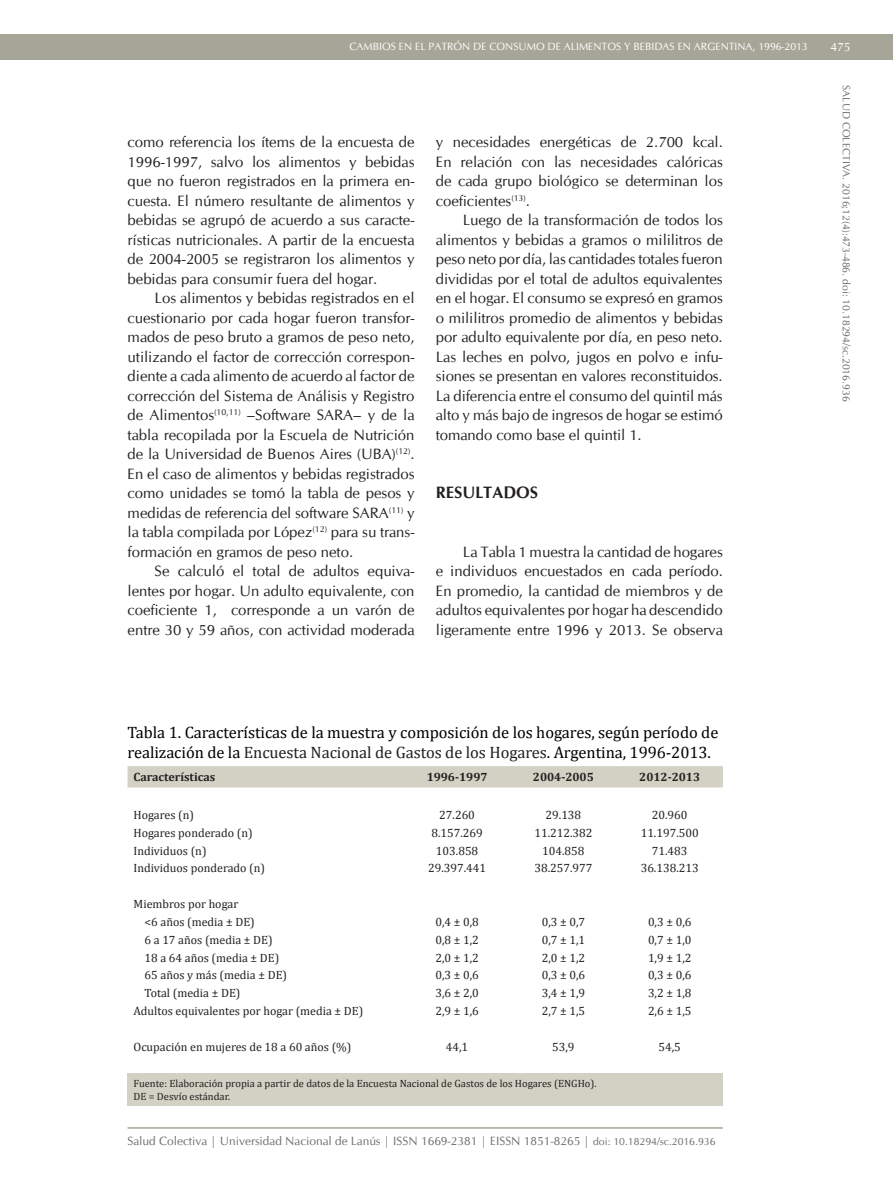
<style>
.page{position:relative;width:893px;height:1191px;background:#fff}
.page>*{position:absolute;margin:0;border:0;box-sizing:border-box;transform-origin:0 0}
.t1{font:16.5px/19.8px "Cambria";letter-spacing:-.005em;color:#000}
.t2{font:700 16.5px "CG Omega";color:#231f20}
.t3{font:15px/19.5px "CG Omega";color:#231f20;text-align:justify}
.t4{font:12px/17.9px "Cambria";color:#231f20}
.t5{font:12px "CG Omega";color:#6d6e71}
.t6{font:700 12px "Cambria";color:#231f20}
.t7{font:12px "CG Omega";color:#fff}
.t8{font:10.5px/12.6px "Cambria";color:#231f20}
.t9{font:10.5px "CG Omega";color:#fff}
.t10{font:10.5px "CG Omega";color:#6d6e71}
.s1{color:#231f20}
.s2{font-size:10.5px}
</style>
<div class="page">
<div style="left:0;top:34px;width:893px;height:26px;background:#a6a698"></div>
<hr style="left:128px;top:1127px;width:595px;height:1px;background:#a6a698">
<div style="left:128px;top:766px;width:595px;height:21px;background:#d2d1c4"></div>
<div style="left:128px;top:1073px;width:595px;height:32px;background:#d2d1c4"></div>
<p class="t9" style="left:350px;top:40px;width:9px">Camb</p>
<p class="t9" style="left:379px;top:40px;width:127px">ios en el patrón de consumo</p>
<p class="t9" style="left:548px;top:40px;width:115px">de alimentos y bebidas</p>
<p class="t9" style="left:678px;top:40px;width:132px">en Arg entina, 1996-2013</p>
<p class="t7" style="left:830px;top:40px;width:21px">475</p>
<p class="t10" style="left:852px;top:85px;width:318px;rotate:90deg">SALUD COLECTIVA. 2016;12(4):473-486. doi: 10.18294/sc.2016.936</p>
<p class="t3" style="left:128px;top:132px;width:289px">como referencia los ítems de la encuesta de 1996-1997, salvo los alimentos y bebidas que no fueron registrados en la primera en&shy;cuesta. El número resultante de alimentos y bebidas se agrupó de acuerdo a sus caracte&shy;rísticas nutricionales. A partir de la encuesta de 2004-2005 se registraron los alimentos y bebidas para consumir fuera del hogar.</p>
<p class="t3" style="left:128px;top:288px;width:289px;text-indent:27px">Los alimentos y bebidas registrados en el cuestionario por cada hogar fueron transfor&shy;mados de peso bruto a gramos de peso neto, utilizando el factor de corrección correspon&shy;diente a cada alimento de acuerdo al factor de corrección del Sistema de Análisis y Registro de Alimentos<sup>(10,11)</sup> –Software SARA– y de la tabla recopilada por la Escuela de Nutrición de la Universidad de Buenos Aires (UBA)<sup>(12)</sup>.<br>En el caso de alimentos y bebidas registrados como unidades se tomó la tabla de pesos y medidas de referencia del software SARA<sup>(11)</sup> y la tabla compilada por López<sup>(12)</sup> para su trans&shy;formación en gramos de peso neto.</p>
<p class="t3" style="left:128px;top:561px;width:288px;text-indent:27px">Se calculó el total de adultos equiva&shy;lentes por hogar. Un adulto equivalente, con coeficiente 1, corresponde a un varón de entre 30 y 59 años, con actividad moderada</p>
<p class="t3" style="left:436px;top:132px;width:289px">y necesidades energéticas de 2.700 kcal.<br>En relación con las necesidades calóricas de cada grupo biológico se determinan los coeficientes<sup>(13)</sup>.</p>
<p class="t3" style="left:436px;top:210px;width:288px;text-indent:27px">Luego de la transformación de todos los alimentos y bebidas a gramos o mililitros de peso neto por día, las cantidades totales fueron divididas por el total de adultos equivalentes en el hogar. El consumo se expresó en gramos o mililitros promedio de alimentos y bebidas por adulto equivalente por día, en peso neto.<br>Las leches en polvo, jugos en polvo e infu&shy;siones se presentan en valores reconstituidos.<br>La diferencia entre el consumo del quintil más alto y más bajo de ingresos de hogar se estimó tomando como base el quintil 1.</p>
<p class="t2" style="left:436px;top:482px;width:37px">RESULT</p>
<p class="t2" style="left:492px;top:482px;width:47px">ADOS</p>
<p class="t3" style="left:436px;top:542px;width:289px;text-indent:27px">La Tabla 1 muestra la cantidad de hogares e individuos encuestados en cada período.<br>En promedio, la cantidad de miembros y de adultos equivalentes por hogar ha descendido ligeramente entre 1996 y 2013. Se observa</p>
<p class="t1" style="left:128px;top:722px;width:592px">Tabla 1. Características de la muestra y composición de los hogares, según período de realización de la <span class="s1">Encuesta Nacional de Gastos de los Hogares</span>. Argentina, 1996-2013.</p>
<p class="t6" style="left:134px;top:770px;width:83px">Características</p>
<p class="t6" style="left:427px;top:770px;width:62px">1996-1997</p>
<p class="t6" style="left:533px;top:770px;width:62px">2004-2005</p>
<p class="t6" style="left:639px;top:770px;width:62px">2012-2013</p>
<p class="t4" style="left:134px;top:806px;width:62px">Hogares (n)</p>
<p class="t4" style="left:439px;top:806px;width:37px">27.260</p>
<p class="t4" style="left:546px;top:806px;width:37px">29.138</p>
<p class="t4" style="left:652px;top:806px;width:37px">20.960</p>
<p class="t4" style="left:134px;top:823px;width:121px">Hogares ponderado (n)</p>
<p class="t4" style="left:431px;top:823px;width:53px">8.157.269</p>
<p class="t4" style="left:534px;top:823px;width:60px">11.212.382</p>
<p class="t4" style="left:641px;top:823px;width:60px">11.197.500</p>
<p class="t4" style="left:134px;top:841px;width:75px">Individuos (n)</p>
<p class="t4" style="left:436px;top:841px;width:44px">103.858</p>
<p class="t4" style="left:542px;top:841px;width:44px">104.858</p>
<p class="t4" style="left:652px;top:841px;width:37px">71.483</p>
<p class="t4" style="left:134px;top:859px;width:133px">Individuos ponderado (n)</p>
<p class="t4" style="left:428px;top:859px;width:60px">29.397.441</p>
<p class="t4" style="left:534px;top:859px;width:60px">38.257.977</p>
<p class="t4" style="left:641px;top:859px;width:60px">36.138.213</p>
<p class="t4" style="left:145px;top:895px;width:112px;text-indent:-11px">Miembros por hogar<br>&lt;6 años (media ± DE)</p>
<p class="t4" style="left:435px;top:913px;width:45px">0,4 ± 0,8</p>
<p class="t4" style="left:542px;top:913px;width:45px">0,3 ± 0,7</p>
<p class="t4" style="left:648px;top:913px;width:45px">0,3 ± 0,6</p>
<p class="t4" style="left:145px;top:930px;width:130px">6 a 17 años (media ± DE)</p>
<p class="t4" style="left:435px;top:930px;width:45px">0,8 ± 1,2</p>
<p class="t4" style="left:542px;top:930px;width:45px">0,7 ± 1,1</p>
<p class="t4" style="left:648px;top:930px;width:45px">0,7 ± 1,0</p>
<p class="t4" style="left:145px;top:948px;width:136px">18 a 64 años (media ± DE)</p>
<p class="t4" style="left:435px;top:948px;width:45px">2,0 ± 1,2</p>
<p class="t4" style="left:542px;top:948px;width:45px">2,0 ± 1,2</p>
<p class="t4" style="left:648px;top:948px;width:45px">1,9 ± 1,2</p>
<p class="t4" style="left:145px;top:966px;width:144px">65 años y más (media ± DE)</p>
<p class="t4" style="left:435px;top:966px;width:45px">0,3 ± 0,6</p>
<p class="t4" style="left:542px;top:966px;width:45px">0,3 ± 0,6</p>
<p class="t4" style="left:648px;top:966px;width:45px">0,3 ± 0,6</p>
<p class="t4" style="left:145px;top:984px;width:97px">Total (media ± DE)</p>
<p class="t4" style="left:435px;top:984px;width:45px">3,6 ± 2,0</p>
<p class="t4" style="left:542px;top:984px;width:45px">3,4 ± 1,9</p>
<p class="t4" style="left:648px;top:984px;width:45px">3,2 ± 1,8</p>
<p class="t4" style="left:134px;top:1002px;width:231px">Adultos equivalentes por hogar (media ± DE)</p>
<p class="t4" style="left:435px;top:1002px;width:45px">2,9 ± 1,6</p>
<p class="t4" style="left:542px;top:1002px;width:45px">2,7 ± 1,5</p>
<p class="t4" style="left:648px;top:1002px;width:45px">2,6 ± 1,5</p>
<p class="t4" style="left:134px;top:1037px;width:220px">Ocupación en mujeres de 18 a 60 años (%)</p>
<p class="t4" style="left:446px;top:1037px;width:24px">44,1</p>
<p class="t4" style="left:552px;top:1037px;width:24px">53,9</p>
<p class="t4" style="left:658px;top:1037px;width:24px">54,5</p>
<p class="t8" style="left:134px;top:1077px;width:465px">Fuente: Elaboración propia a partir de datos de la Encuesta Nacional de Gastos de los Hogares (ENGHo).<br>DE = Desvío estándar.</p>
<p class="t5" style="left:128px;top:1133px;width:589px">Salud Colectiva | Universidad Nacional de Lanús | ISSN 1669-2381 | EISSN 1851-8265 | <span class="s2">doi: 10.18294/sc.2016.936</span></p>
</div>
